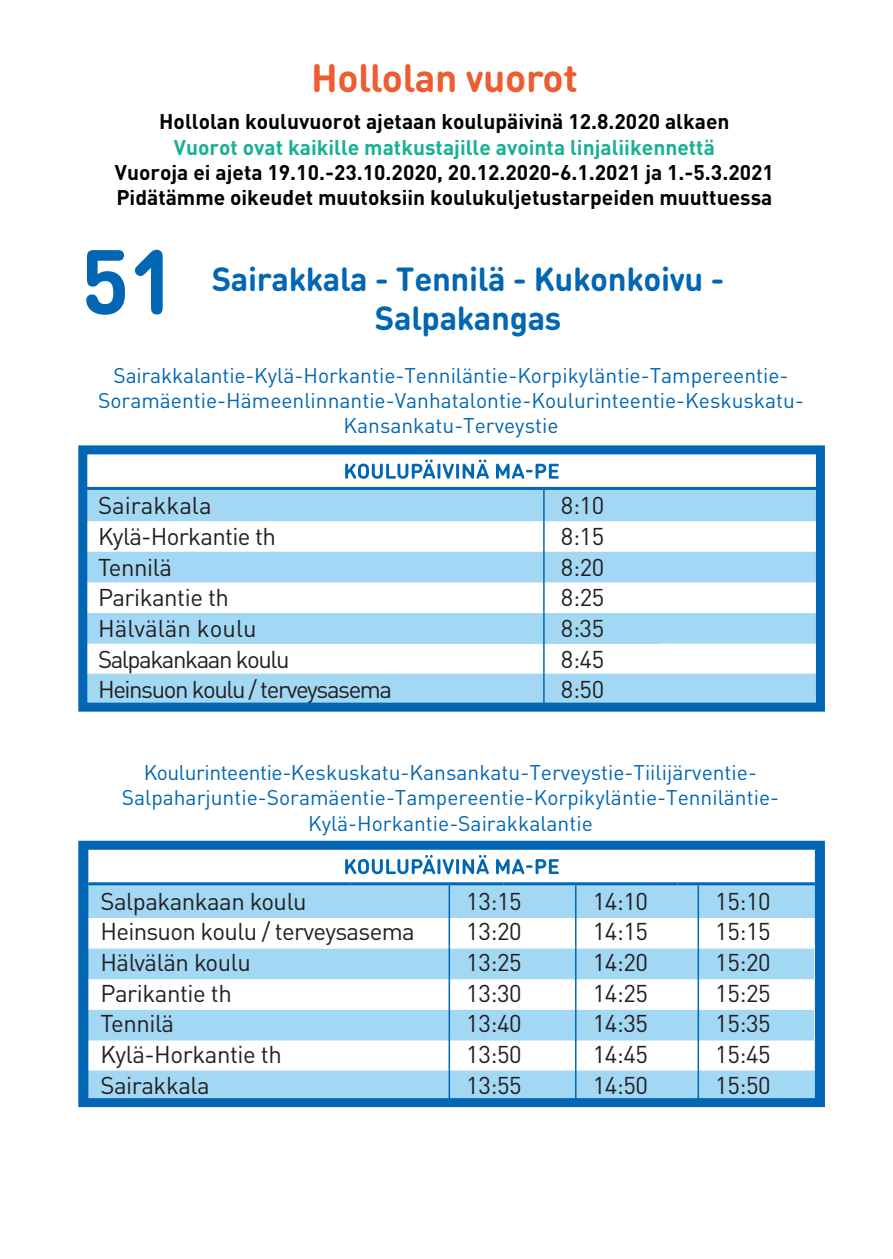
<style>
.page{position:relative;width:893px;height:1259px;background:#fff}
.page>*{position:absolute;margin:0;border:0;box-sizing:border-box;transform-origin:0 0}
.t1{font:700 90px "DIN Round OT";color:#0166b3}
.t2{font:700 39px "DIN Round OT";letter-spacing:-.01em;color:#ec5e32}
.t3{font:700 33px "DIN Round OT";letter-spacing:-.01em;color:#0166b3}
.t4{font:24px "DINOT";letter-spacing:-.02em;color:#231f20}
.t5{font:24px "DINOT";letter-spacing:-.06em;color:#231f20}
.t6{font:24px "DINOT";color:#231f20}
.t7{font:21px/25.2px "DINOT";color:#0166b3;text-align:center}
.t8{font:700 21px/25.2px "DINOT";color:#000001}
.t9{font:700 21px "DINOT";color:#17b094}
</style>
<div class="page">
<svg style="left:78px;top:445px;width:747px;height:267px"></svg>
<svg style="left:78px;top:840px;width:747px;height:268px"></svg>
<h2 class="t2" style="left:311px;top:52px;width:268px">Hollolan vuorot</h2>
<p class="t8" style="left:159px;top:109px;width:572px">Hollolan kouluvuorot ajetaan koulupäivinä 12.8.2020 alkaen</p>
<p class="t9" style="left:174px;top:133px;width:542px">Vuorot ovat kaikille matkustajille avointa linjaliikennettä</p>
<p class="t8" style="left:115px;top:159px;width:661px">Vuoroja ei ajeta 19.10.-23.10.2020, 20.12.2020-6.1.2021 ja 1.-5.3.2021<br>Pidätämme oikeudet muutoksiin koulukuljetustarpeiden muuttuessa</p>
<h1 class="t1" style="left:81px;top:223px;width:98px">51</h1>
<h3 class="t3" style="left:212px;top:257px;width:514px">Sairakkala - Tennilä - Kukonkoivu -</h3>
<h3 class="t3" style="left:375px;top:297px;width:188px">Salpakangas</h3>
<p class="t7" style="left:98px;top:362px;width:707px">Sairakkalantie-Kylä-Horkantie-Tenniläntie-Korpikyläntie-Tampereentie-<br>Soramäentie-Hämeenlinnantie-Vanhatalontie-Koulurinteentie-Keskuskatu-<br>Kansankatu-Terveystie</p>
<p class="t6" style="left:98px;top:491px;width:115px">Sairakkala</p>
<p class="t4" style="left:561px;top:491px;width:45px">8:10</p>
<p class="t4" style="left:98px;top:521px;width:179px">Kylä-Horkantie th</p>
<p class="t4" style="left:561px;top:521px;width:45px">8:15</p>
<p class="t4" style="left:98px;top:552px;width:75px">Tennilä</p>
<p class="t4" style="left:561px;top:552px;width:45px">8:20</p>
<p class="t4" style="left:98px;top:582px;width:133px">Parikantie th</p>
<p class="t4" style="left:561px;top:582px;width:45px">8:25</p>
<p class="t6" style="left:98px;top:613px;width:160px">Hälvälän koulu</p>
<p class="t4" style="left:561px;top:613px;width:45px">8:35</p>
<p class="t5" style="left:98px;top:644px;width:193px">Salpakankaan koulu</p>
<p class="t4" style="left:561px;top:644px;width:45px">8:45</p>
<p class="t5" style="left:98px;top:674px;width:296px">Heinsuon koulu / terveysasema</p>
<p class="t4" style="left:561px;top:674px;width:45px">8:50</p>
<p class="t7" style="left:122px;top:759px;width:659px">Koulurinteentie-Keskuskatu-Kansankatu-Terveystie-Tiilijärventie-<br>Salpaharjuntie-Soramäentie-Tampereentie-Korpikyläntie-Tenniläntie-<br>Kylä-Horkantie-Sairakkalantie</p>
<p class="t4" style="left:100px;top:886px;width:208px">Salpakankaan koulu</p>
<p class="t4" style="left:466px;top:886px;width:57px">13:15</p>
<p class="t4" style="left:593px;top:886px;width:57px">14:10</p>
<p class="t4" style="left:715px;top:886px;width:57px">15:10</p>
<p class="t4" style="left:100px;top:916px;width:316px">Heinsuon koulu / terveysasema</p>
<p class="t4" style="left:466px;top:916px;width:57px">13:20</p>
<p class="t4" style="left:593px;top:916px;width:57px">14:15</p>
<p class="t4" style="left:715px;top:916px;width:57px">15:15</p>
<p class="t4" style="left:100px;top:947px;width:152px">Hälvälän koulu</p>
<p class="t4" style="left:466px;top:947px;width:57px">13:25</p>
<p class="t4" style="left:593px;top:947px;width:57px">14:20</p>
<p class="t4" style="left:715px;top:947px;width:57px">15:20</p>
<p class="t4" style="left:100px;top:978px;width:133px">Parikantie th</p>
<p class="t4" style="left:466px;top:978px;width:57px">13:30</p>
<p class="t4" style="left:593px;top:978px;width:57px">14:25</p>
<p class="t4" style="left:715px;top:978px;width:57px">15:25</p>
<p class="t4" style="left:100px;top:1008px;width:75px">Tennilä</p>
<p class="t4" style="left:466px;top:1008px;width:57px">13:40</p>
<p class="t4" style="left:593px;top:1008px;width:57px">14:35</p>
<p class="t4" style="left:715px;top:1008px;width:57px">15:35</p>
<p class="t4" style="left:100px;top:1039px;width:183px">Kylä-Horkantie th</p>
<p class="t4" style="left:466px;top:1039px;width:57px">13:50</p>
<p class="t4" style="left:593px;top:1039px;width:57px">14:45</p>
<p class="t4" style="left:715px;top:1039px;width:57px">15:45</p>
<p class="t4" style="left:100px;top:1070px;width:111px">Sairakkala</p>
<p class="t4" style="left:466px;top:1070px;width:57px">13:55</p>
<p class="t4" style="left:593px;top:1070px;width:57px">14:50</p>
<p class="t4" style="left:715px;top:1070px;width:57px">15:50</p>
</div>
